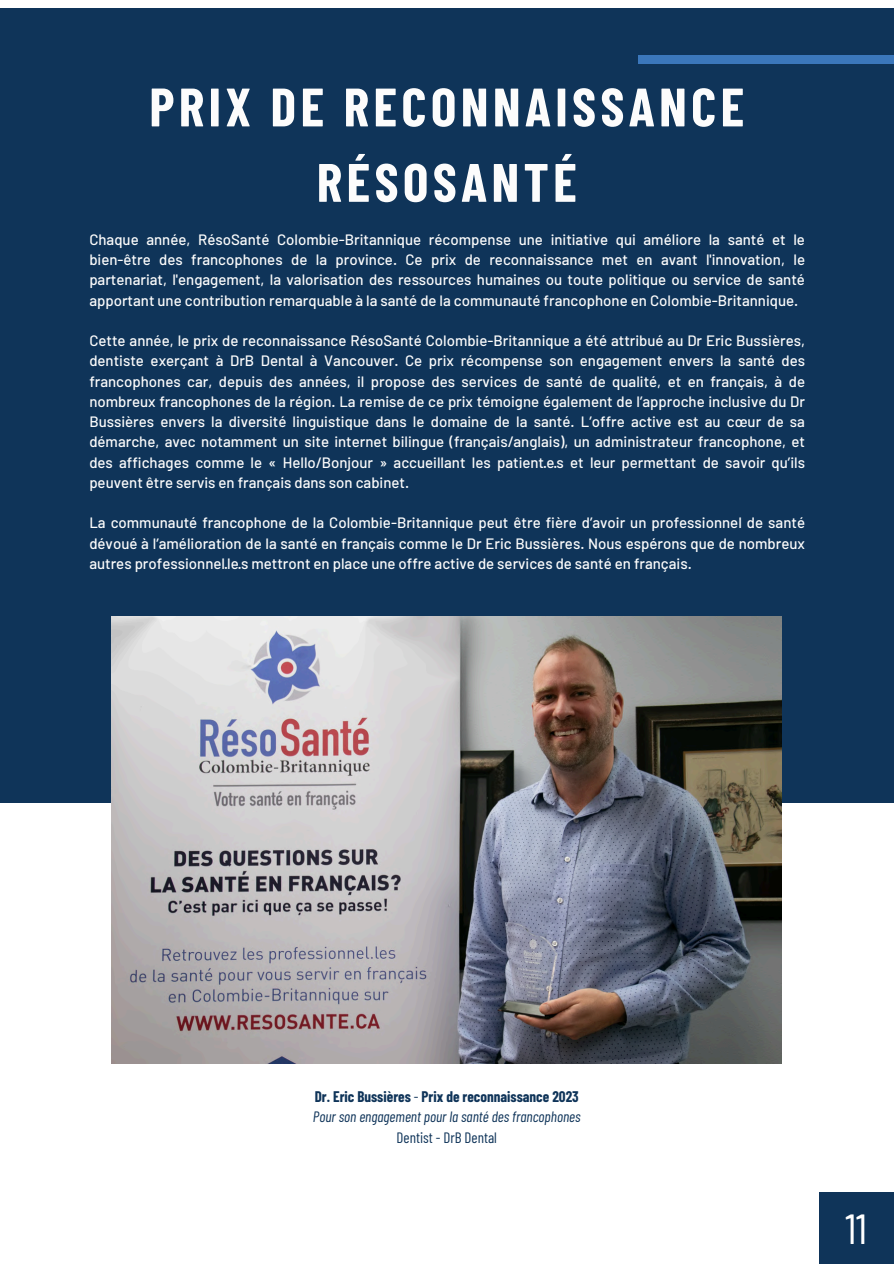
<style>
.page{position:relative;width:894px;height:1264px;background:#fff}
.page>*{position:absolute;margin:0;border:0;box-sizing:border-box;transform-origin:0 0}
.t1{font:700 54px/75.3px "Barlow Condensed";letter-spacing:.08em;color:#fcfcfc;text-align:center}
.t2{font:42px "Barlow Condensed";color:#fff}
.t3{font:500 15px/20.2px "Barlow";color:#fcfcfc;text-align:justify}
.t4{font:italic 15px "Barlow Condensed";color:#0f3459}
.t5{font:700 15px "Barlow Condensed";color:#0f3459}
.t6{font:15px "Barlow Condensed";color:#0f3459}
.s1{font-weight:400}
</style>
<div class="page">
<div style="left:0;top:9px;width:893px;height:793px;background:#0f3459"></div>
<div style="left:638px;top:55px;width:255px;height:8px;background:#3b77bb"></div>
<hr style="left:891px;top:1091px;width:2px;height:172px;background:#0f3459">
<div style="left:818px;top:1191px;width:75px;height:72px;background:#0f3459"></div>
<img style="left:112px;top:616px;width:669px;height:447px">
<p class="t1" style="left:149px;top:67px;width:596px">PRIX DE RECONNAISSANCE<br>RÉSOSANTÉ</p>
<p class="t3" style="left:89px;top:229px;width:717px">Chaque année, RésoSanté Colombie-Britannique récompense une initiative qui améliore la santé et le bien-être des francophones de la province. Ce prix de reconnaissance met en avant l'innovation, le partenariat, l'engagement, la valorisation des ressources humaines ou toute politique ou service de santé apportant une contribution remarquable à la santé de la communauté francophone en Colombie-Britannique.</p>
<h1 class="t3" style="left:89px;top:330px;width:717px">Cette année, le prix de reconnaissance RésoSanté Colombie-Britannique a été attribué au Dr Eric Bussières, dentiste exerçant à DrB Dental à Vancouver. Ce prix récompense son engagement envers la santé des francophones car, depuis des années, il propose des services de santé de qualité, et en français, à de nombreux francophones de la région. La remise de ce prix témoigne également de l’approche inclusive du Dr Bussières envers la diversité linguistique dans le domaine de la santé. L’offre active est au cœur de sa démarche, avec notamment un site internet bilingue (français/anglais), un administrateur francophone, et des affichages comme le « Hello/Bonjour » accueillant les patient·e·s et leur permettant de savoir qu’ils peuvent être servis en français dans son cabinet.</h1>
<h2 class="t3" style="left:89px;top:512px;width:717px">La communauté francophone de la Colombie-Britannique peut être fière d’avoir un professionnel de santé dévoué à l’amélioration de la santé en français comme le Dr Eric Bussières. Nous espérons que de nombreux autres professionnel·le·s mettront en place une offre active de services de santé en français.</h2>
<p class="t5" style="left:315px;top:1086px;width:265px">Dr. Eric Bussières <span class="s1">-</span> Prix de reconnaissance 2023</p>
<p class="t4" style="left:313px;top:1107px;width:269px">Pour son engagement pour la santé des francophones</p>
<p class="t6" style="left:396px;top:1127px;width:102px">Dentist - DrB Dental</p>
<h2 class="t2" style="left:845px;top:1201px;width:23px">11</h2>
</div>
